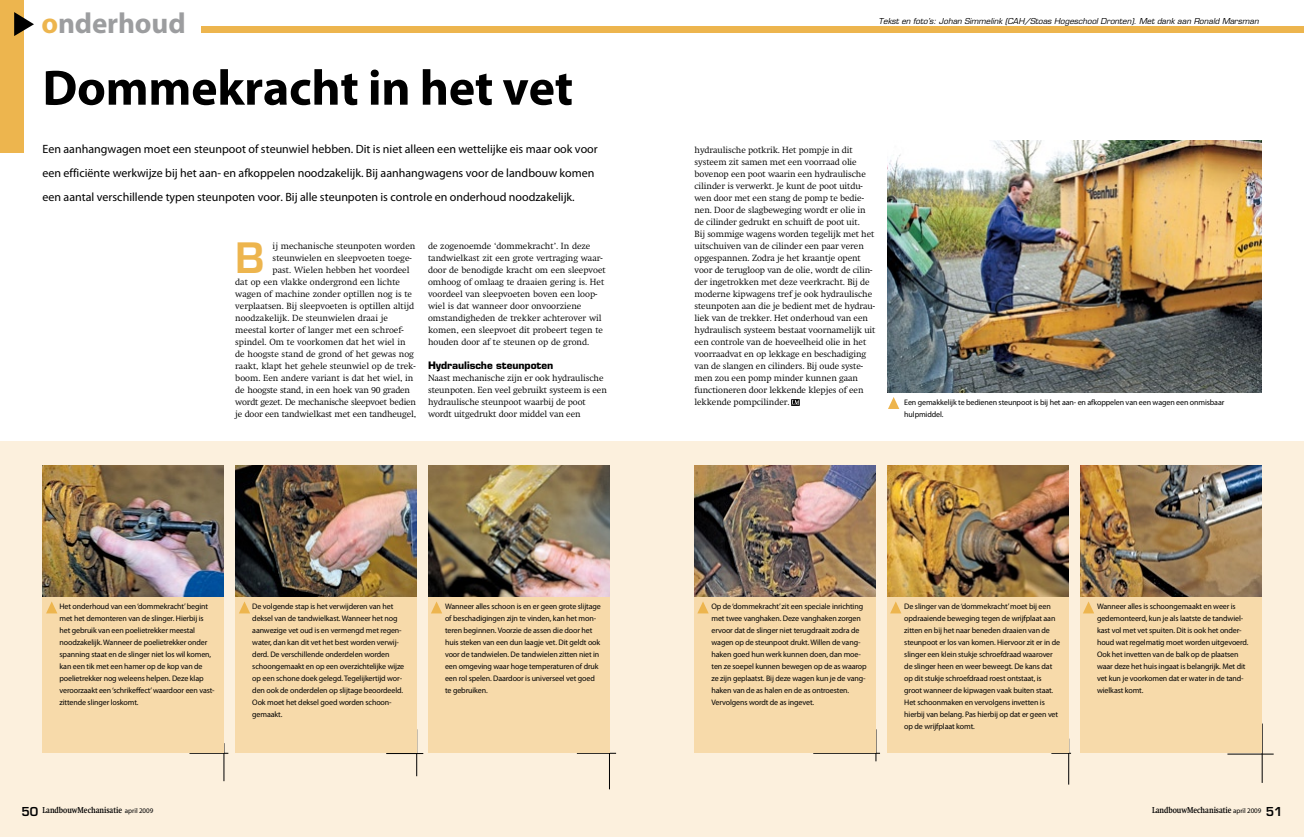
<style>
.page{position:relative;width:1304px;height:837px;background:#fff}
.page>*{position:absolute;margin:0;border:0;box-sizing:border-box;transform-origin:0 0}
.t1{font:700 50px "Myriad Pro";letter-spacing:-.005em;color:#000}
.t2{font:600 40.8px "Eurostile LT Std";color:#edb54e}
.t3{font:700 29px "Myriad Pro";letter-spacing:-.005em;color:#9c9d9f}
.t4{font:12px/24px "Myriad Pro";color:#000}
.t5{font:700 10px "Eurostile LT Std";letter-spacing:-.005em;color:#000}
.t6{font:300 8.8px/12px "Swift";letter-spacing:-.005em;color:#000}
.t7{font:300 8.8px "Swift";letter-spacing:-.025em;color:#000}
.t8{font:700 8.4px "Swift";letter-spacing:-.005em;color:#000;scale:.83 1}
.t9{font:8px/12px "Myriad Pro";letter-spacing:-.015em;color:#000}
.t10{font:italic 8px "Eurostile LT Std";color:#000}
.s1{color:#edb54e}
.s2{font-family:"Eurostile LT Std";font-weight:600;font-size:12px}
.s3{font-family:"Myriad Pro";font-weight:400;font-size:7px}
</style>
<div class="page">
<div style="left:0;top:441px;width:652px;height:395px;background:#fcf0dd"></div>
<div style="left:652px;top:441px;width:652px;height:395px;background:#fcf0dd"></div>
<div style="left:0;top:0;width:24px;height:153px;background:#edb54e"></div>
<div style="left:201px;top:27px;width:451px;height:6px;background:#edb54e"></div>
<svg style="left:14px;top:12px;width:20px;height:24px"></svg>
<div style="left:652px;top:27px;width:652px;height:6px;background:#edb54e"></div>
<img style="left:887px;top:141px;width:374px;height:252px">
<img style="left:235px;top:465px;width:182px;height:132px">
<img style="left:43px;top:465px;width:181px;height:132px">
<img style="left:428px;top:465px;width:181px;height:132px">
<img style="left:694px;top:465px;width:182px;height:132px">
<img style="left:887px;top:465px;width:182px;height:132px">
<img style="left:1080px;top:465px;width:181px;height:132px">
<svg style="left:791px;top:399px;width:9px;height:7px"></svg>
<svg style="left:792px;top:400px;width:7px;height:5px"></svg>
<hr style="left:876px;top:729px;width:1px;height:32px;background:#000">
<hr style="left:189px;top:752px;width:39px;height:1px;background:#000">
<hr style="left:224px;top:742px;width:1px;height:38px;background:#000">
<hr style="left:386px;top:753px;width:37px;height:1px;background:#000">
<hr style="left:416px;top:729px;width:1px;height:47px;background:#000">
<hr style="left:577px;top:752px;width:39px;height:1px;background:#000">
<hr style="left:609px;top:745px;width:1px;height:44px;background:#000">
<hr style="left:813px;top:752px;width:67px;height:1px;background:#000">
<hr style="left:1068px;top:738px;width:1px;height:46px;background:#000">
<hr style="left:1262px;top:723px;width:1px;height:59px;background:#000">
<hr style="left:1227px;top:753px;width:47px;height:1px;background:#000">
<div style="left:235px;top:597px;width:182px;height:156px;background:#f7daaa"></div>
<div style="left:43px;top:597px;width:181px;height:156px;background:#f7daaa"></div>
<svg style="left:239px;top:601px;width:11px;height:12px"></svg>
<svg style="left:888px;top:397px;width:11px;height:12px"></svg>
<svg style="left:46px;top:601px;width:11px;height:12px"></svg>
<div style="left:428px;top:597px;width:181px;height:156px;background:#f7daaa"></div>
<div style="left:694px;top:597px;width:182px;height:156px;background:#f7daaa"></div>
<div style="left:887px;top:597px;width:182px;height:156px;background:#f7daaa"></div>
<div style="left:1080px;top:597px;width:181px;height:156px;background:#f7daaa"></div>
<svg style="left:431px;top:601px;width:11px;height:12px"></svg>
<svg style="left:697px;top:602px;width:12px;height:11px"></svg>
<svg style="left:890px;top:601px;width:11px;height:12px"></svg>
<svg style="left:1083px;top:601px;width:11px;height:12px"></svg>
<h3 class="t3" style="left:42px;top:4px;width:146px"><span class="s1">o</span>nderhoud</h3>
<h1 class="t1" style="left:43px;top:55px;width:532px">Dommekracht in het vet</h1>
<p class="t4" style="left:43px;top:136px;width:557px">Een aanhangwagen moet een steunpoot of steunwiel hebben. Dit is niet alleen een wettelijke eis maar ook voor een efficiënte werkwijze bij het aan- en afkoppelen noodzakelijk. Bij aanhangwagens voor de landbouw komen een aantal verschillende typen steunpoten voor. Bij alle steunpoten is controle en onderhoud noodzakelijk.</p>
<h2 class="t2" style="left:235px;top:232px;width:31px">B</h2>
<p class="t6" style="left:273px;top:240px;width:144px">ij mechanische steunpoten worden</p>
<p class="t6" style="left:428px;top:240px;width:179px">de zogenoemde ‘dommekracht’. In deze tandwielkast zit een grote vertraging waar&shy;door de benodigde kracht om een sleepvoet omhoog of omlaag te draaien gering is. Het voordeel van sleepvoeten boven een loop&shy;wiel is dat wanneer door onvoorziene omstandigheden de trekker achterover wil komen, een sleepvoet dit probeert tegen te houden door af te steunen op de grond.</p>
<p class="t5" style="left:428px;top:359px;width:127px">Hydraulische steunpoten</p>
<p class="t6" style="left:428px;top:372px;width:180px">Naast mechanische zijn er ook hydraulische steunpoten. Een veel gebruikt systeem is een hydraulische steunpoot waarbij de poot wordt uitgedrukt door middel van een</p>
<p class="t6" style="left:273px;top:252px;width:141px">steunwielen en sleepvoeten toege-</p>
<p class="t6" style="left:273px;top:264px;width:138px">past. Wielen hebben het voordeel</p>
<p class="t6" style="left:235px;top:276px;width:166px">dat op een vlakke ondergrond een lichte</p>
<p class="t6" style="left:235px;top:288px;width:178px">wagen of machine zonder optillen nog is te</p>
<p class="t6" style="left:235px;top:300px;width:180px">verplaatsen. Bij sleepvoeten is optillen altijd</p>
<p class="t6" style="left:235px;top:312px;width:154px">noodzakelijk. De steunwielen draai je</p>
<p class="t6" style="left:235px;top:324px;width:170px">meestal korter of langer met een schroef-</p>
<p class="t6" style="left:235px;top:336px;width:172px">spindel. Om te voorkomen dat het wiel in</p>
<p class="t6" style="left:235px;top:348px;width:180px">de hoogste stand de grond of het gewas nog</p>
<p class="t6" style="left:235px;top:360px;width:182px">raakt, klapt het gehele steunwiel op de trek-</p>
<p class="t6" style="left:235px;top:372px;width:180px">boom. Een andere variant is dat het wiel, in</p>
<p class="t6" style="left:235px;top:384px;width:176px">de hoogste stand, in een hoek van 90 graden</p>
<p class="t7" style="left:235px;top:396px;width:182px">wordt gezet. De mechanische sleepvoet bedien</p>
<p class="t6" style="left:235px;top:408px;width:183px">je door een tandwielkast met een tandheugel,</p>
<p class="t10" style="left:879px;top:17px;width:382px">Tekst en foto’s: Johan Simmelink (CAH/Stoas Hogeschool Dronten). Met dank aan Ronald Marsman</p>
<p class="t6" style="left:694px;top:144px;width:182px">hydraulische potkrik. Het pompje in dit systeem zit samen met een voorraad olie bovenop een poot waarin een hydraulische cilinder is verwerkt. Je kunt de poot uitdu&shy;wen door met een stang de pomp te bedie&shy;nen. Door de slagbeweging wordt er olie in de cilinder gedrukt en schuift de poot uit.<br>Bij sommige wagens worden tegelijk met het uitschuiven van de cilinder een paar veren opgespannen. Zodra je het kraantje opent voor de terugloop van de olie, wordt de cilin&shy;der ingetrokken met deze veerkracht. Bij de moderne kipwagens tref je ook hydraulische steunpoten aan die je bedient met de hydrau&shy;liek van de trekker. Het onderhoud van een hydraulisch systeem bestaat voornamelijk uit een controle van de hoeveelheid olie in het voorraadvat en op lekkage en beschadiging van de slangen en cilinders. Bij oude syste&shy;men zou een pomp minder kunnen gaan functioneren door lekkende klepjes of een lekkende pompcilinder.</p>
<p class="t9" style="left:904px;top:396px;width:322px">Een gemakkelijk te bedienen steunpoot is bij het aan- en afkoppelen van een wagen een onmisbaar hulpmiddel.</p>
<p class="t9" style="left:60px;top:600px;width:157px">Het onderhoud van een ‘dommekracht’ begint met het demonteren van de slinger. Hierbij is het gebruik van een poelietrekker meestal noodzakelijk. Wanneer de poelietrekker onder spanning staat en de slinger niet los wil komen, kan een tik met een hamer op de kop van de poelietrekker nog weleens helpen. Deze klap veroorzaakt een ‘schrikeffect’ waardoor een vast&shy;zittende slinger loskomt.</p>
<p class="t9" style="left:252px;top:600px;width:153px">De volgende stap is het verwijderen van het deksel van de tandwielkast. Wanneer het nog aanwezige vet oud is en vermengd met regen&shy;water, dan kan dit vet het best worden verwij&shy;derd. De verschillende onderdelen worden schoongemaakt en op een overzichtelijke wijze op een schone doek gelegd. Tegelijkertijd wor&shy;den ook de onderdelen op slijtage beoordeeld.<br>Ook moet het deksel goed worden schoon&shy;gemaakt.</p>
<p class="t9" style="left:445px;top:600px;width:157px">Wanneer alles schoon is en er geen grote slijtage of beschadigingen zijn te vinden, kan het mon&shy;teren beginnen. Voorzie de assen die door het huis steken van een dun laagje vet. Dit geldt ook voor de tandwielen. De tandwielen zitten niet in een omgeving waar hoge temperaturen of druk een rol spelen. Daardoor is universeel vet goed te gebruiken.</p>
<p class="t9" style="left:711px;top:600px;width:157px">Op de ‘dommekracht’ zit een speciale inrichting met twee vanghaken. Deze vanghaken zorgen ervoor dat de slinger niet terugdraait zodra de wagen op de steunpoot drukt. Willen de vang&shy;haken goed hun werk kunnen doen, dan moe&shy;ten ze soepel kunnen bewegen op de as waarop ze zijn geplaatst. Bij deze wagen kun je de vang&shy;haken van de as halen en de as ontroesten.<br>Vervolgens wordt de as ingevet.</p>
<p class="t9" style="left:904px;top:600px;width:157px">De slinger van de ‘dommekracht’ moet bij een opdraaiende beweging tegen de wrijfplaat aan zitten en bij het naar beneden draaien van de steunpoot er los van komen. Hiervoor zit er in de slinger een klein stukje schroefdraad waarover de slinger heen en weer beweegt. De kans dat op dit stukje schroefdraad roest ontstaat, is groot wanneer de kipwagen vaak buiten staat.<br>Het schoonmaken en vervolgens invetten is hierbij van belang. Pas hierbij op dat er geen vet op de wrijfplaat komt.</p>
<p class="t9" style="left:1097px;top:600px;width:153px">Wanneer alles is schoongemaakt en weer is gedemonteerd, kun je als laatste de tandwiel&shy;kast vol met vet spuiten. Dit is ook het onder&shy;houd wat regelmatig moet worden uitgevoerd.<br>Ook het invetten van de balk op de plaatsen waar deze het huis ingaat is belangrijk. Met dit vet kun je voorkomen dat er water in de tand&shy;wielkast komt.</p>
<p class="t8" style="left:21px;top:805px;width:160px"><span class="s2">50</span> LandbouwMechanisatie <span class="s3">april 2009</span></p>
<p class="t8" style="left:1152px;top:805px;width:159px">LandbouwMechanisatie <span class="s3">april 2009</span> <span class="s2">51</span></p>
</div>
